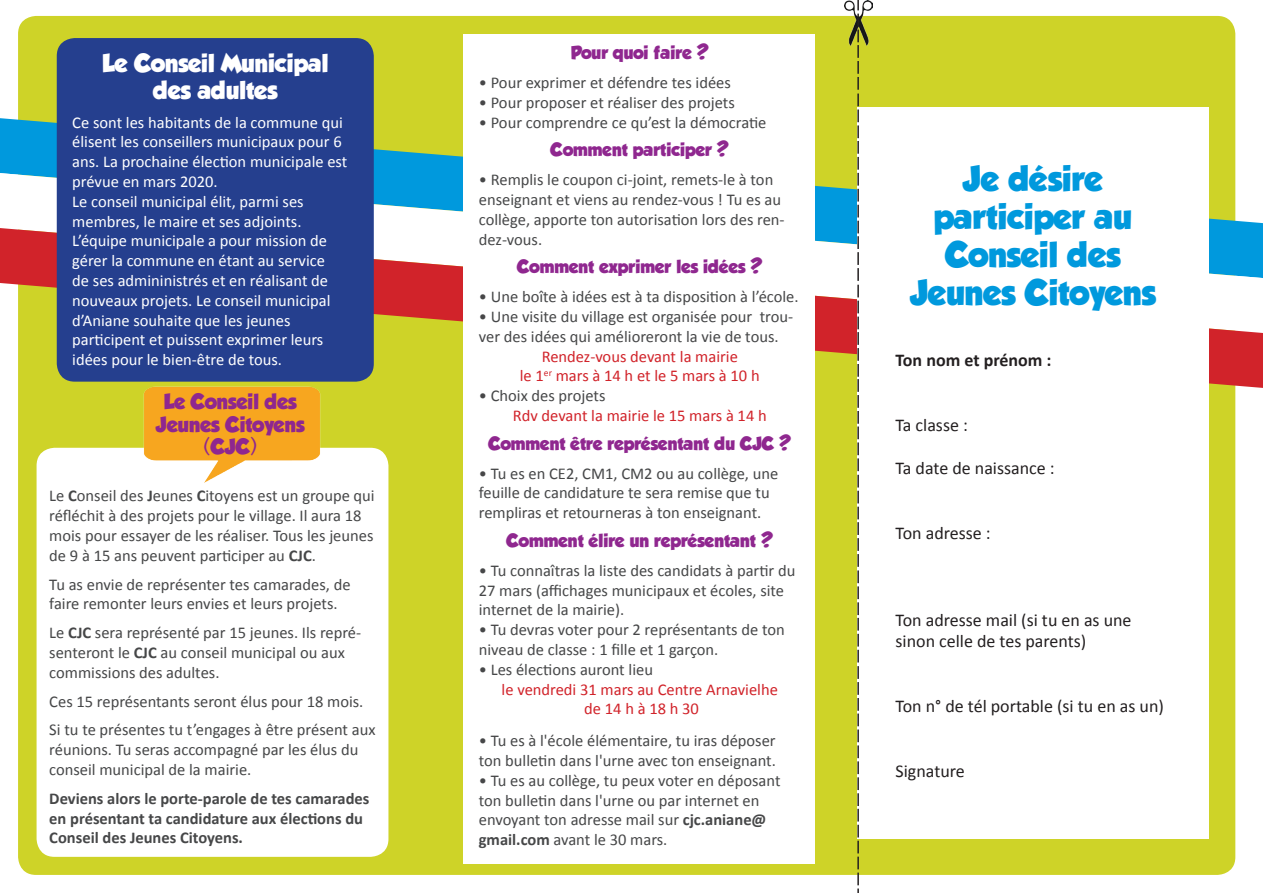
<style>
.page{position:relative;width:1263px;height:893px;background:#fff}
.page>*{position:absolute;margin:0;border:0;box-sizing:border-box;transform-origin:0 0}
.t1{font:31.5px/37.8px "GROBOLD";color:#09d;text-align:center}
.t2{font:22.5px/27px "GROBOLD";color:#fff;text-align:center}
.t3{font:19.05px/22.8px "GROBOLD";color:#8f278f;text-align:center}
.t4{font:18px/21.6px "Calibri";color:#231f20}
.t5{font:700 18px "Calibri";color:#231f20}
.t6{font:16.5px/19.8px "Calibri";color:#464748}
.t7{font:16.5px/19.8px "Calibri";color:#fff}
.t8{font:16.5px/19.8px "Calibri";color:#d1232a;text-align:center}
.t9{font:16.5px "GROBOLD";color:#8f278f}
.t10{font:700 16.5px/19.8px "Calibri";color:#464748}
.s1{font-weight:700}
</style>
<div class="page">
<div style="left:18px;top:16px;width:1217px;height:859px;background:#ced328;border-radius:18px"></div>
<svg style="left:0;top:118px;width:1236px;height:55px"></svg>
<svg style="left:1px;top:173px;width:1262px;height:55px"></svg>
<svg style="left:0;top:228px;width:1263px;height:160px"></svg>
<div style="left:37px;top:448px;width:351px;height:409px;background:#fff;border-radius:18px"></div>
<div style="left:463px;top:34px;width:352px;height:830px;background:#fff"></div>
<img style="left:845px;top:0;width:27px;height:46px">
<div style="left:857px;top:107px;width:352px;height:732px;background:#fff"></div>
<svg style="left:857px;top:0;width:2px;height:893px;background:#76746b"></svg>
<div style="left:57px;top:38px;width:317px;height:344px;background:#253f8e;border-radius:18px"></div>
<img style="left:139px;top:381px;width:186px;height:102px">
<h2 class="t2" style="left:102px;top:49px;width:228px">Le Conseil Municipal des adultes</h2>
<p class="t7" style="left:72px;top:112px;width:277px">Ce sont les habitants de la commune qui élisent les conseillers municipaux pour 6 ans. La prochaine élection municipale est prévue en mars 2020.<br>Le conseil municipal élit, parmi ses membres, le maire et ses adjoints.<br>L’équipe municipale a pour mission de gérer la commune en étant au service<br>de ses admininistrés et en réalisant de nouveaux projets. Le conseil municipal d’Aniane souhaite que les jeunes participent et puissent exprimer leurs idées pour le bien-être de tous.</p>
<p class="t3" style="left:156px;top:390px;width:150px">Le Conseil des<br>Jeunes Citoyens (CJC)</p>
<p class="t6" style="left:49px;top:486px;width:327px">Le <span class="s1">C</span>onseil des <span class="s1">J</span>eunes <span class="s1">C</span>itoyens est un groupe qui réfléchit à des projets pour le village. Il aura 18 mois pour essayer de les réaliser. Tous les jeunes de 9 à 15 ans peuvent participer au <span class="s1">CJC</span>.</p>
<p class="t6" style="left:49px;top:574px;width:303px">Tu as envie de représenter tes camarades, de faire remonter leurs envies et leurs projets.</p>
<p class="t6" style="left:49px;top:623px;width:313px">Le <span class="s1">CJC</span> sera représenté par 15 jeunes. Ils repré&shy;senteront le <span class="s1">CJC</span> au conseil municipal ou aux commissions des adultes.</p>
<p class="t6" style="left:49px;top:687px;width:328px;line-height:28.8px">Ces 15 représentants seront élus pour 18 mois.<br>Si tu te présentes tu t’engages à être présent aux</p>
<p class="t6" style="left:49px;top:740px;width:311px">réunions. Tu seras accompagné par les élus du conseil municipal de la mairie.</p>
<p class="t10" style="left:49px;top:788px;width:322px">Deviens alors le porte-parole de tes camarades en présentant ta candidature aux élections du<br>Conseil des Jeunes Citoyens.</p>
<p class="t9" style="left:571px;top:43px;width:139px">Pour quoi faire ?</p>
<p class="t6" style="left:479px;top:73px;width:254px">• Pour exprimer et défendre tes idées</p>
<p class="t6" style="left:479px;top:92px;width:258px">• Pour proposer et réaliser des projets</p>
<p class="t6" style="left:479px;top:112px;width:289px">• Pour comprendre ce qu’est la démocratie</p>
<p class="t9" style="left:551px;top:140px;width:180px">Comment participer ?</p>
<p class="t6" style="left:479px;top:170px;width:307px">• Remplis le coupon ci-joint, remets-le à ton enseignant et viens au rendez-vous ! Tu es au collège, apporte ton autorisation lors des ren&shy;dez-vous.</p>
<p class="t9" style="left:517px;top:257px;width:247px">Comment exprimer les idées ?</p>
<p class="t6" style="left:479px;top:287px;width:321px">• Une boîte à idées est à ta disposition à l’école.</p>
<p class="t6" style="left:479px;top:307px;width:316px">• Une visite du village est organisée pour trou&shy;ver des idées qui amélioreront la vie de tous.</p>
<p class="t8" style="left:520px;top:346px;width:241px">Rendez-vous devant la mairie<br>le 1<sup>er</sup> mars à 14 h et le 5 mars à 10 h</p>
<p class="t6" style="left:479px;top:386px;width:128px">• Choix des projets</p>
<p class="t8" style="left:513px;top:406px;width:255px">Rdv devant la mairie le 15 mars à 14 h</p>
<p class="t9" style="left:488px;top:433px;width:304px">Comment être représentant du CJC ?</p>
<p class="t6" style="left:479px;top:463px;width:301px">• Tu es en CE2, CM1, CM2 ou au collège, une feuille de candidature te sera remise que tu rempliras et retourneras à ton enseignant.</p>
<p class="t9" style="left:507px;top:531px;width:268px">Comment élire un représentant ?</p>
<p class="t6" style="left:479px;top:560px;width:318px">• Tu connaîtras la liste des candidats à partir du<br>27 mars (affichages municipaux et écoles, site internet de la mairie).</p>
<p class="t6" style="left:479px;top:620px;width:307px">• Tu devras voter pour 2 représentants de ton niveau de classe : 1 fille et 1 garçon.</p>
<p class="t6" style="left:479px;top:659px;width:176px">• Les élections auront lieu</p>
<p class="t8" style="left:502px;top:679px;width:278px">le vendredi 31 mars au Centre Arnavielhe de 14 h à 18 h 30</p>
<p class="t6" style="left:479px;top:731px;width:299px">• Tu es à l'école élémentaire, tu iras déposer ton bulletin dans l'urne avec ton enseignant.</p>
<p class="t6" style="left:479px;top:770px;width:303px">• Tu es au collège, tu peux voter en déposant ton bulletin dans l'urne ou par internet en envoyant ton adresse mail sur <span class="s1">cjc.aniane@ gmail.com</span> avant le 30 mars.</p>
<h1 class="t1" style="left:910px;top:160px;width:247px">Je désire participer au<br>Conseil des<br>Jeunes Citoyens</h1>
<p class="t5" style="left:895px;top:349px;width:158px">Ton nom et prénom :</p>
<p class="t4" style="left:895px;top:415px;width:74px">Ta classe :</p>
<p class="t4" style="left:895px;top:458px;width:161px">Ta date de naissance :</p>
<p class="t4" style="left:895px;top:523px;width:97px">Ton adresse :</p>
<p class="t4" style="left:895px;top:609px;width:237px">Ton adresse mail (si tu en as une sinon celle de tes parents)</p>
<p class="t4" style="left:895px;top:695px;width:270px">Ton n° de tél portable (si tu en as un)</p>
<p class="t4" style="left:895px;top:760px;width:71px">Signature</p>
</div>
